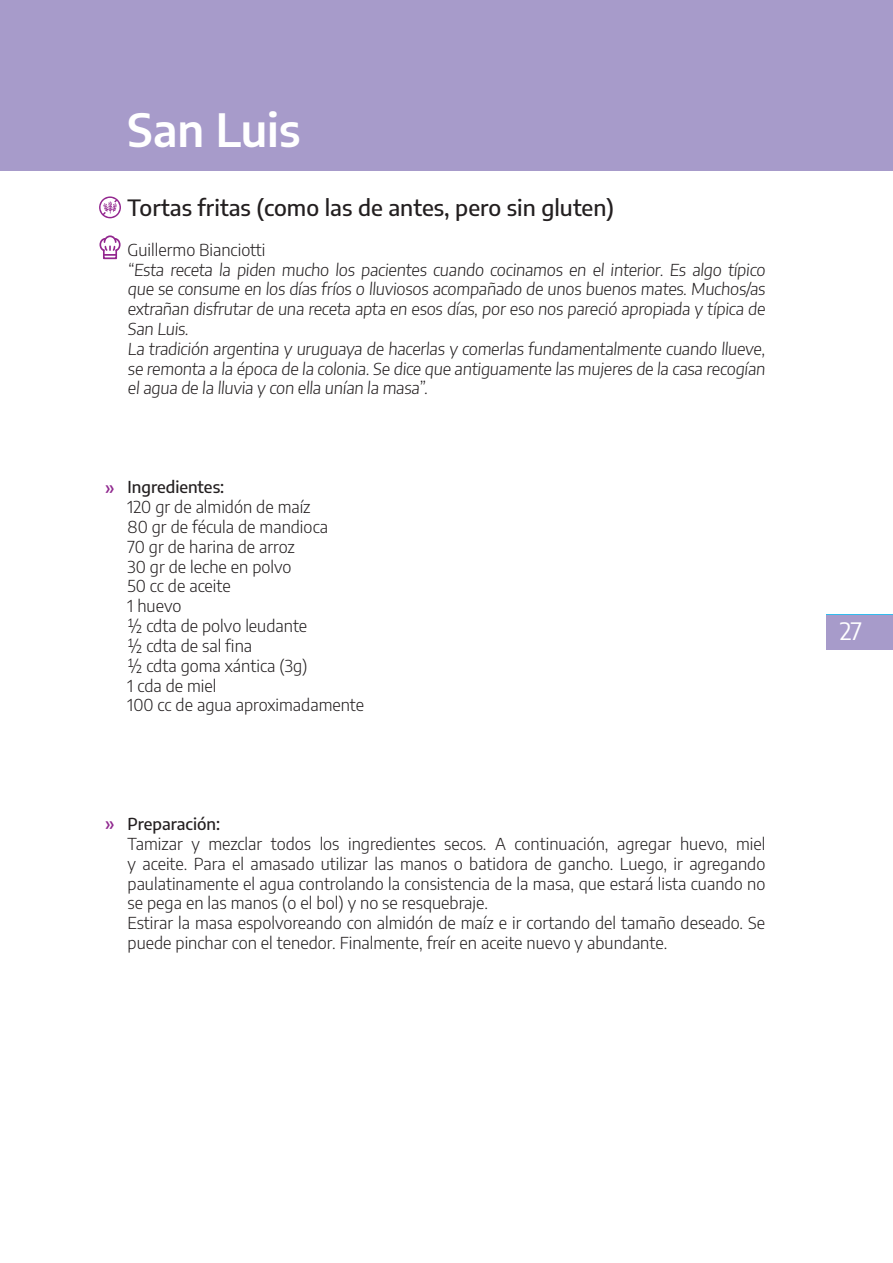
<style>
.page{position:relative;width:893px;height:1263px;background:#fff}
.page>*{position:absolute;margin:0;border:0;box-sizing:border-box;transform-origin:0 0}
.t1{font:600 45px "Encode Sans";color:#fff}
.t2{font:24px "Encode Sans";color:#fff}
.t3{font:500 22.5px "Encode Sans";color:#231f20}
.t4{font:500 18px "Encode Sans";color:#90298f}
.t5{font:300 16.5px/19.8px "Encode Sans";color:#231f20}
.t6{font:500 16.5px "Encode Sans";color:#231f20}
</style>
<div class="page">
<div style="left:827px;top:614px;width:66px;height:35px;background:#34bced"></div>
<div style="left:0;top:0;width:893px;height:170px;background:#a79bca"></div>
<svg style="left:99px;top:196px;width:22px;height:22px"></svg>
<div style="left:103px;top:249px;width:14px;height:10px;border:2px solid #93278f"></div>
<svg style="left:99px;top:235px;width:22px;height:21px"></svg>
<div style="left:827px;top:615px;width:66px;height:34px;background:#a79bca"></div>
<h1 class="t1" style="left:128px;top:98px;width:174px">San Luis</h1>
<h3 class="t3" style="left:128px;top:192px;width:488px">Tortas fritas (como las de antes, pero sin gluten)</h3>
<p class="t5" style="left:128px;top:239px;width:641px">Guillermo Bianciotti<br>“Esta receta la piden mucho los pacientes cuando cocinamos en el interior. Es algo típico que se consume en los días fríos o lluviosos acompañado de unos buenos mates. Muchos/as extrañan disfrutar de una receta apta en esos días, por eso nos pareció apropiada y típica de San Luis.<br>La tradición argentina y uruguaya de hacerlas y comerlas fundamentalmente cuando llueve, se remonta a la época de la colonia. Se dice que antiguamente las mujeres de la casa recogían el agua de la lluvia y con ella unían la masa”.</p>
<p class="t4" style="left:105px;top:474px;width:11px">»</p>
<p class="t6" style="left:128px;top:476px;width:98px">Ingredientes:</p>
<p class="t5" style="left:128px;top:496px;width:238px">120 gr de almidón de maíz<br>80 gr de fécula de mandioca<br>70 gr de harina de arroz<br>30 gr de leche en polvo<br>50 cc de aceite<br>1 huevo<br>½ cdta de polvo leudante<br>½ cdta de sal fina<br>½ cdta goma xántica (3g)<br>1 cda de miel<br>100 cc de agua aproximadamente</p>
<p class="t4" style="left:105px;top:811px;width:11px">»</p>
<p class="t6" style="left:128px;top:812px;width:94px">Preparación:</p>
<p class="t5" style="left:128px;top:833px;width:639px">Tamizar y mezclar todos los ingredientes secos. A continuación, agregar huevo, miel y aceite. Para el amasado utilizar las manos o batidora de gancho. Luego, ir agregando paulatinamente el agua controlando la consistencia de la masa, que estará lista cuando no se pega en las manos (o el bol) y no se resquebraje.<br>Estirar la masa espolvoreando con almidón de maíz e ir cortando del tamaño deseado. Se puede pinchar con el tenedor. Finalmente, freír en aceite nuevo y abundante.</p>
<h2 class="t2" style="left:840px;top:614px;width:24px">27</h2>
</div>
